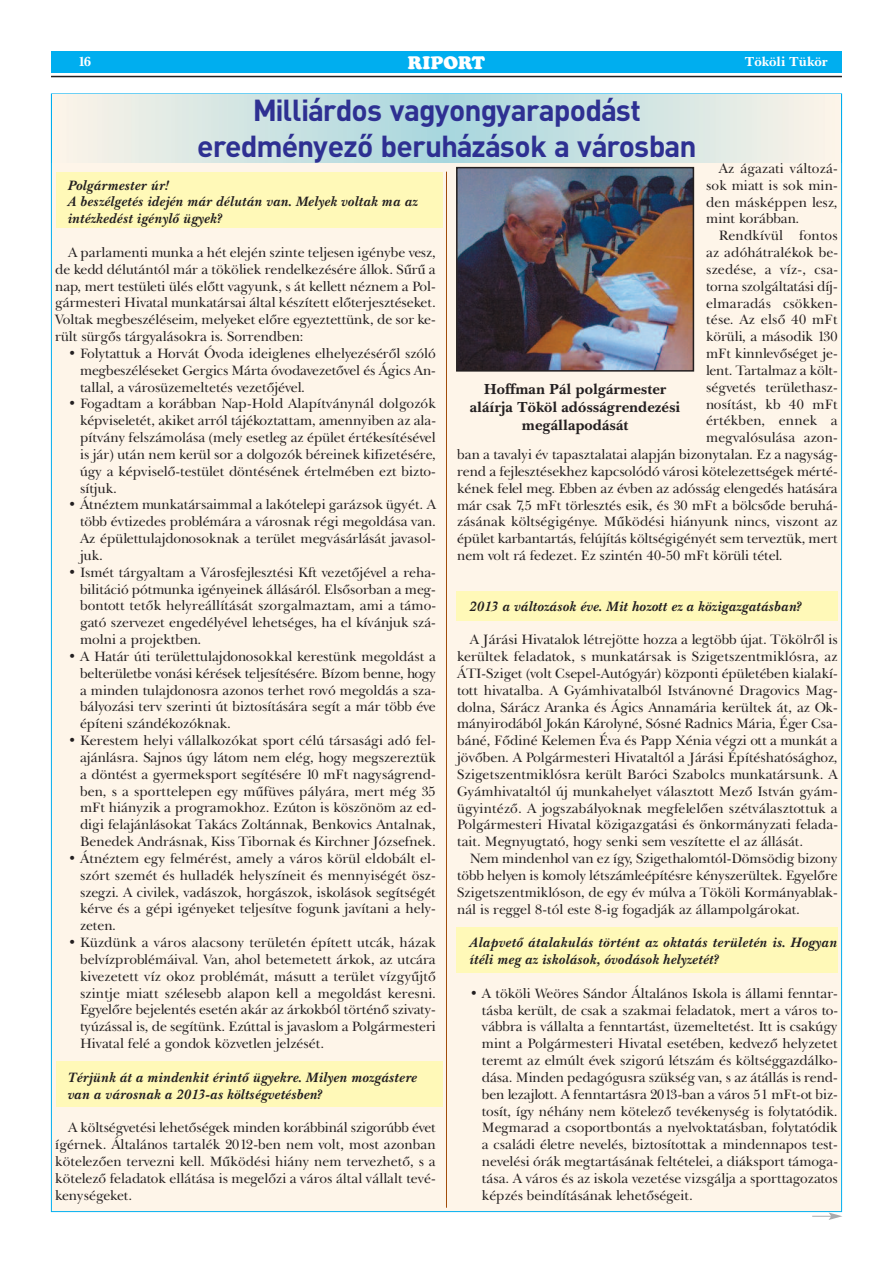
<style>
.page{position:relative;width:893px;height:1263px;background:#fff}
.page>*{position:absolute;margin:0;border:0;box-sizing:border-box;transform-origin:0 0}
.t1{font:700 30px/36px "DIN PFL";color:#2e3092;text-align:center}
.t2{font:18px "Cupertino";color:#fff}
.t3{font:700 15px/18px "New Baskerville PFL";color:#231f20;text-align:center}
.t4{font:13.95px/16.8px "New Baskerville PFL";color:#231f20;text-align:justify}
.t5{font:italic 700 13.95px/16.8px "New Baskerville PFL";color:#231f20}
.t6{font:700 13.5px "New Baskerville PFL";color:#fff}
</style>
<div class="page">
<div style="left:51px;top:51px;width:791px;height:21px;background:#00aeef"></div>
<hr style="left:51px;top:76px;width:791px;height:1px;background:#231f20">
<div style="left:52px;top:94px;width:789px;height:1117px;background:#fef5e9"></div>
<hr style="left:446px;top:172px;width:1px;height:1036px;background:#a14d0a">
<svg style="left:812px;top:1212px;width:30px;height:8px"></svg>
<div style="left:56px;top:172px;width:386px;height:56px;background:#fff9b8"></div>
<div style="left:56px;top:1061px;width:386px;height:46px;background:#fff9b8"></div>
<div style="left:456px;top:927px;width:382px;height:46px;background:#fff9b8"></div>
<div style="left:456px;top:591px;width:382px;height:30px;background:#fff9b8"></div>
<img style="left:459px;top:170px;width:232px;height:199px">
<div style="left:456px;top:167px;width:238px;height:205px;border:2px solid #231f20"></div>
<img style="left:51px;top:95px;width:791px;height:68px">
<p class="t6" style="left:78px;top:53px;width:15px">16</p>
<p class="t2" style="left:408px;top:52px;width:79px">RIPORT</p>
<p class="t6" style="left:745px;top:53px;width:84px">Tököli Tükör</p>
<h1 class="t1" style="left:197px;top:91px;width:500px">Milliárdos vagyongyarapodást eredményező beruházások a városban</h1>
<p class="t4" style="left:706px;top:160px;width:133px;text-indent:13px">Az ágazati változá&shy;sok miatt is sok min&shy;den másképpen lesz, mint korábban.</p>
<p class="t4" style="left:719px;top:227px;width:120px">Rendkívül fontos</p>
<p class="t4" style="left:706px;top:244px;width:133px">az adóhátralékok be-</p>
<p class="t4" style="left:706px;top:261px;width:133px">szedése, a víz-, csa-</p>
<p class="t4" style="left:706px;top:278px;width:133px">torna szolgáltatási díj-</p>
<p class="t4" style="left:706px;top:294px;width:133px">elmaradás csökken-</p>
<p class="t4" style="left:706px;top:311px;width:133px">tése. Az első 40 mFt</p>
<p class="t4" style="left:706px;top:328px;width:133px">körüli, a második 130</p>
<p class="t4" style="left:706px;top:345px;width:133px">mFt kinnlevőséget je-</p>
<p class="t4" style="left:706px;top:362px;width:133px">lent. Tartalmaz a költ-</p>
<p class="t4" style="left:706px;top:379px;width:133px">ségvetés területhasz-</p>
<p class="t4" style="left:706px;top:395px;width:133px">nosítást, kb 40 mFt</p>
<p class="t4" style="left:706px;top:412px;width:133px">értékben, ennek a</p>
<p class="t4" style="left:706px;top:429px;width:133px">megvalósulása azon-</p>
<p class="t4" style="left:457px;top:446px;width:382px">ban a tavalyi év tapasztalatai alapján bizonytalan. Ez a nagyság-</p>
<p class="t4" style="left:457px;top:463px;width:382px">rend a fejlesztésekhez kapcsolódó városi kötelezettségek mérté-</p>
<p class="t4" style="left:457px;top:480px;width:382px">kének felel meg. Ebben az évben az adósság elengedés hatására</p>
<p class="t4" style="left:457px;top:496px;width:382px">már csak 7,5 mFt törlesztés esik, és 30 mFt a bölcsőde beruhá-</p>
<p class="t4" style="left:457px;top:513px;width:382px">zásának költségigénye. Működési hiányunk nincs, viszont az</p>
<p class="t4" style="left:457px;top:530px;width:382px">épület karbantartás, felújítás költségigényét sem terveztük, mert</p>
<p class="t4" style="left:457px;top:547px;width:327px">nem volt rá fedezet. Ez szintén 40-50 mFt körüli tétel.</p>
<p class="t5" style="left:68px;top:177px;width:352px">Polgármester úr!<br>A beszélgetés idején már délután van. Melyek voltak ma az intézkedést igénylő ügyek?</p>
<p class="t4" style="left:55px;top:244px;width:382px;text-indent:13px">A parlamenti munka a hét elején szinte teljesen igénybe vesz, de kedd délutántól már a tököliek rendelkezésére állok. Sűrű a nap, mert testületi ülés előtt vagyunk, s át kellett néznem a Pol&shy;gármesteri Hivatal munkatársai által készített előterjesztéseket.<br>Voltak megbeszéléseim, melyeket előre egyeztettünk, de sor ke&shy;rült sürgős tárgyalásokra is. Sorrendben:</p>
<p class="t4" style="left:80px;top:345px;width:357px;text-indent:-12px">• Folytattuk a Horvát Óvoda ideiglenes elhelyezéséről szóló megbeszéléseket Gergics Márta óvodavezetővel és Ágics An&shy;tallal, a városüzemeltetés vezetőjével.</p>
<p class="t4" style="left:80px;top:395px;width:357px;text-indent:-12px">• Fogadtam a korábban Nap-Hold Alapítványnál dolgozók képviseletét, akiket arról tájékoztattam, amennyiben az ala&shy;pítvány felszámolása (mely esetleg az épület értékesítésével is jár) után nem kerül sor a dolgozók béreinek kifizetésére, úgy a képviselő-testület döntésének értelmében ezt bizto&shy;sítjuk.</p>
<p class="t4" style="left:80px;top:496px;width:357px;text-indent:-12px">• Átnéztem munkatársaimmal a lakótelepi garázsok ügyét. A több évtizedes problémára a városnak régi megoldása van.<br>Az épülettulajdonosoknak a terület megvásárlását javasol&shy;juk.</p>
<p class="t4" style="left:80px;top:564px;width:358px;text-indent:-12px">• Ismét tárgyaltam a Városfejlesztési Kft vezetőjével a reha&shy;bilitáció pótmunka igényeinek állásáról. Elsősorban a meg&shy;bontott tetők helyreállítását szorgalmaztam, ami a támo&shy;gató szervezet engedélyével lehetséges, ha el kívánjuk szá&shy;molni a projektben.</p>
<p class="t4" style="left:80px;top:648px;width:357px;text-indent:-12px">• A Határ úti területtulajdonosokkal kerestünk megoldást a belterületbe vonási kérések teljesítésére. Bízom benne, hogy a minden tulajdonosra azonos terhet rovó megoldás a sza&shy;bályozási terv szerinti út biztosítására segít a már több éve építeni szándékozóknak.</p>
<p class="t4" style="left:80px;top:732px;width:358px;text-indent:-12px">• Kerestem helyi vállalkozókat sport célú társasági adó fel&shy;ajánlásra. Sajnos úgy látom nem elég, hogy megszereztük a döntést a gyermeksport segítésére 10 mFt nagyságrend&shy;ben, s a sporttelepen egy műfüves pályára, mert még 35 mFt hiányzik a programokhoz. Ezúton is köszönöm az ed&shy;digi felajánlásokat Takács Zoltánnak, Benkovics Antalnak, Benedek Andrásnak, Kiss Tibornak és Kirchner Józsefnek.</p>
<p class="t4" style="left:80px;top:850px;width:357px;text-indent:-12px">• Átnéztem egy felmérést, amely a város körül eldobált el&shy;szórt szemét és hulladék helyszíneit és mennyiségét ösz&shy;szegzi. A civilek, vadászok, horgászok, iskolások segítségét kérve és a gépi igényeket teljesítve fogunk javítani a hely&shy;zeten.</p>
<p class="t4" style="left:80px;top:934px;width:357px;text-indent:-12px">• Küzdünk a város alacsony területén épített utcák, házak belvízproblémáival. Van, ahol betemetett árkok, az utcára kivezetett víz okoz problémát, másutt a terület vízgyűjtő szintje miatt szélesebb alapon kell a megoldást keresni.<br>Egyelőre bejelentés esetén akár az árkokból történő szivaty&shy;tyúzással is, de segítünk. Ezúttal is javaslom a Polgármesteri Hivatal felé a gondok közvetlen jelzését.</p>
<p class="t5" style="left:68px;top:1069px;width:351px">Térjünk át a mindenkit érintő ügyekre. Milyen mozgástere van a városnak a 2013-as költségvetésben?</p>
<p class="t4" style="left:55px;top:1119px;width:382px;text-indent:13px">A költségvetési lehetőségek minden korábbinál szigorúbb évet ígérnek. Általános tartalék 2012-ben nem volt, most azonban kötelezően tervezni kell. Működési hiány nem tervezhető, s a kötelező feladatok ellátása is megelőzi a város által vállalt tevé&shy;kenységeket.</p>
<p class="t3" style="left:470px;top:380px;width:212px">Hoffman Pál polgármester aláírja Tököl adósságrendezési megállapodását</p>
<p class="t5" style="left:470px;top:597px;width:334px">2013 a változások éve. Mit hozott ez a közigazgatásban?</p>
<p class="t4" style="left:457px;top:631px;width:382px;text-indent:13px">A Járási Hivatalok létrejötte hozza a legtöbb újat. Tökölről is kerültek feladatok, s munkatársak is Szigetszentmiklósra, az ÁTI-Sziget (volt Csepel-Autógyár) központi épületében kialakí&shy;tott hivatalba. A Gyámhivatalból Istvánovné Dragovics Mag&shy;dolna, Sárácz Aranka és Ágics Annamária kerültek át, az Ok&shy;mányirodából Jokán Károlyné, Sósné Radnics Mária, Éger Csa&shy;báné, Fődiné Kelemen Éva és Papp Xénia végzi ott a munkát a jövőben. A Polgármesteri Hivataltól a Járási Építéshatósághoz, Szigetszentmiklósra került Baróci Szabolcs munkatársunk. A Gyámhivataltól új munkahelyet választott Mező István gyám&shy;ügyintéző. A jogszabályoknak megfelelően szétválasztottuk a Polgármesteri Hivatal közigazgatási és önkormányzati felada&shy;tait. Megnyugtató, hogy senki sem veszítette el az állását.</p>
<p class="t4" style="left:457px;top:850px;width:382px;text-indent:13px">Nem mindenhol van ez így, Szigethalomtól-Dömsödig bizony több helyen is komoly létszámleépítésre kényszerültek. Egyelőre Szigetszentmiklóson, de egy év múlva a Tököli Kormányablak&shy;nál is reggel 8-tól este 8-ig fogadják az állampolgárokat.</p>
<p class="t5" style="left:470px;top:934px;width:369px">Alapvető átalakulás történt az oktatás területén is. Hogyan ítéli meg az iskolások, óvodások helyzetét?</p>
<p class="t4" style="left:482px;top:984px;width:358px;text-indent:-12px">• A tököli Weöres Sándor Általános Iskola is állami fenntar&shy;tásba került, de csak a szakmai feladatok, mert a város to&shy;vábbra is vállalta a fenntartást, üzemeltetést. Itt is csakúgy mint a Polgármesteri Hivatal esetében, kedvező helyzetet teremt az elmúlt évek szigorú létszám és költséggazdálko&shy;dása. Minden pedagógusra szükség van, s az átállás is rend&shy;ben lezajlott. A fenntartásra 2013-ban a város 51 mFt-ot biz&shy;tosít, így néhány nem kötelező tevékenység is folytatódik.<br>Megmarad a csoportbontás a nyelvoktatásban, folytatódik a családi életre nevelés, biztosítottak a mindennapos test&shy;nevelési órák megtartásának feltételei, a diáksport támoga&shy;tása. A város és az iskola vezetése vizsgálja a sporttagozatos képzés beindításának lehetőségeit.</p>
</div>
